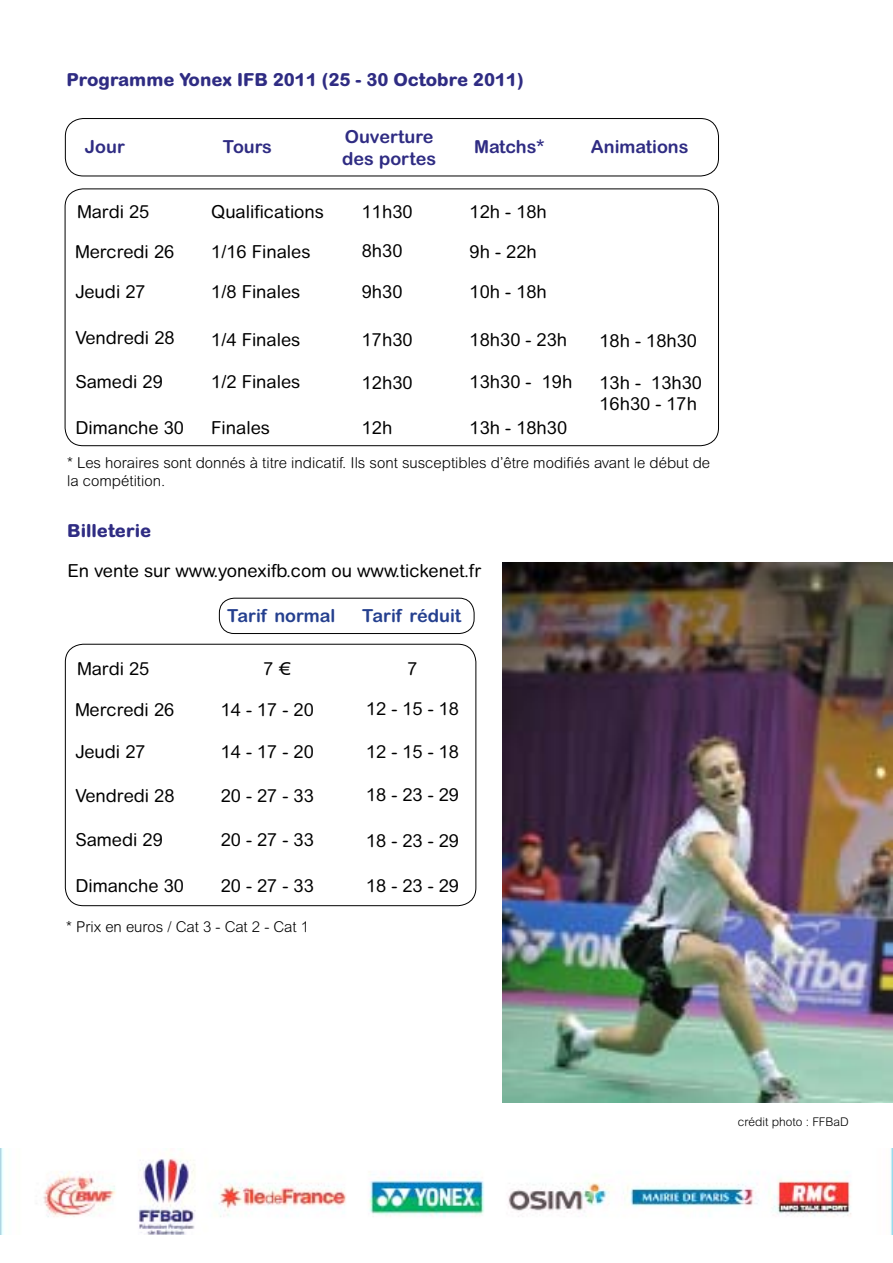
<style>
.page{position:relative;width:893px;height:1263px;background:#fff}
.page>*{position:absolute;margin:0;border:0;box-sizing:border-box;transform-origin:0 0}
.t1{font:18px/21.6px "Arial Rounded MT";color:#000}
.t2{font:800 18px "Arial Rounded MT";color:#2f2c83}
.t3{font:700 18px/21.6px "Arial Rounded MT";color:#2f2c83}
.t4{font:700 18px "Arial Rounded MT";color:#25408f}
.t5{font:300 15px/18px "Arial Rounded MT";color:#000}
.t6{font:300 12px "Arial Rounded MT";color:#000}
</style>
<div class="page">
<img style="left:0;top:1148px;width:893px;height:86px">
<div style="left:219px;top:598px;width:255px;height:36px;border:1px solid #000;border-radius:15px"></div>
<div style="left:65px;top:118px;width:654px;height:58px;border:1px solid #000;border-radius:18px"></div>
<div style="left:65px;top:189px;width:654px;height:257px;border:1px solid #000;border-radius:18px"></div>
<div style="left:65px;top:644px;width:411px;height:262px;border:1px solid #000;border-radius:18px"></div>
<img style="left:503px;top:563px;width:389px;height:539px">
<p class="t2" style="left:66px;top:69px;width:459px">Programme Yonex IFB 2011 (25 - 30 Octobre 2011)</p>
<p class="t3" style="left:85px;top:136px;width:41px">Jour</p>
<p class="t3" style="left:223px;top:136px;width:51px">Tours</p>
<p class="t3" style="left:342px;top:125px;width:96px">Ouverture des portes</p>
<p class="t3" style="left:474px;top:136px;width:72px">Matchs*</p>
<p class="t1" style="left:78px;top:201px;width:73px">Mardi 25</p>
<p class="t1" style="left:75px;top:241px;width:100px">Mercredi 26</p>
<p class="t1" style="left:75px;top:281px;width:72px">Jeudi 27</p>
<p class="t1" style="left:75px;top:326px;width:101px">Vendredi 28</p>
<p class="t1" style="left:75px;top:371px;width:89px">Samedi 29</p>
<p class="t1" style="left:75px;top:417px;width:110px">Dimanche 30</p>
<p class="t3" style="left:591px;top:136px;width:99px">Animations</p>
<p class="t1" style="left:470px;top:201px;width:79px">12h - 18h</p>
<p class="t1" style="left:470px;top:241px;width:69px">9h - 22h</p>
<p class="t1" style="left:470px;top:281px;width:79px">10h - 18h</p>
<p class="t1" style="left:470px;top:329px;width:99px">18h30 - 23h</p>
<p class="t1" style="left:470px;top:371px;width:104px">13h30 - 19h</p>
<p class="t1" style="left:470px;top:417px;width:99px">13h - 18h30</p>
<p class="t5" style="left:67px;top:454px;width:645px">* Les horaires sont donnés à titre indicatif. Ils sont susceptibles d’être modifiés avant le début de la compétition.</p>
<p class="t2" style="left:67px;top:519px;width:86px">Billeterie</p>
<p class="t1" style="left:362px;top:192px;width:52px;line-height:38.7px">11h30<br>8h30</p>
<p class="t1" style="left:362px;top:281px;width:42px">9h30</p>
<p class="t1" style="left:362px;top:329px;width:52px">17h30</p>
<p class="t1" style="left:362px;top:372px;width:52px">12h30</p>
<p class="t1" style="left:362px;top:417px;width:32px">12h</p>
<p class="t1" style="left:211px;top:192px;width:114px;line-height:39.3px">Qualifications<br>1/16 Finales</p>
<p class="t1" style="left:211px;top:281px;width:91px">1/8 Finales</p>
<p class="t1" style="left:211px;top:329px;width:91px">1/4 Finales</p>
<p class="t1" style="left:211px;top:371px;width:91px">1/2 Finales</p>
<p class="t1" style="left:211px;top:417px;width:60px">Finales</p>
<p class="t1" style="left:599px;top:330px;width:99px">18h - 18h30</p>
<p class="t1" style="left:599px;top:372px;width:104px">13h - 13h30<br>16h30 - 17h</p>
<p class="t1" style="left:67px;top:560px;width:415px">En vente sur www.yonexifb.com ou www.tickenet.fr</p>
<p class="t1" style="left:78px;top:657px;width:73px">Mardi 25</p>
<p class="t1" style="left:75px;top:698px;width:100px">Mercredi 26</p>
<p class="t1" style="left:75px;top:741px;width:72px">Jeudi 27</p>
<p class="t1" style="left:75px;top:784px;width:101px">Vendredi 28</p>
<p class="t1" style="left:75px;top:829px;width:89px">Samedi 29</p>
<p class="t1" style="left:75px;top:875px;width:110px">Dimanche 30</p>
<p class="t4" style="left:227px;top:605px;width:110px">Tarif normal</p>
<p class="t4" style="left:362px;top:605px;width:101px">Tarif réduit</p>
<p class="t1" style="left:264px;top:657px;width:22px">7 €</p>
<p class="t1" style="left:221px;top:698px;width:95px">14 - 17 - 20</p>
<p class="t1" style="left:221px;top:741px;width:95px">14 - 17 - 20</p>
<p class="t1" style="left:221px;top:784px;width:95px">20 - 27 - 33</p>
<p class="t1" style="left:221px;top:829px;width:95px">20 - 27 - 33</p>
<p class="t1" style="left:221px;top:875px;width:95px">20 - 27 - 33</p>
<p class="t1" style="left:407px;top:657px;width:12px">7</p>
<p class="t1" style="left:366px;top:697px;width:95px">12 - 15 - 18</p>
<p class="t1" style="left:366px;top:741px;width:95px">12 - 15 - 18</p>
<p class="t1" style="left:366px;top:784px;width:95px">18 - 23 - 29</p>
<p class="t1" style="left:366px;top:829px;width:95px">18 - 23 - 29</p>
<p class="t1" style="left:366px;top:875px;width:95px">18 - 23 - 29</p>
<p class="t5" style="left:66px;top:918px;width:244px">* Prix en euros / Cat 3 - Cat 2 - Cat 1</p>
<p class="t6" style="left:738px;top:1115px;width:113px">crédit photo : FFBaD</p>
</div>
